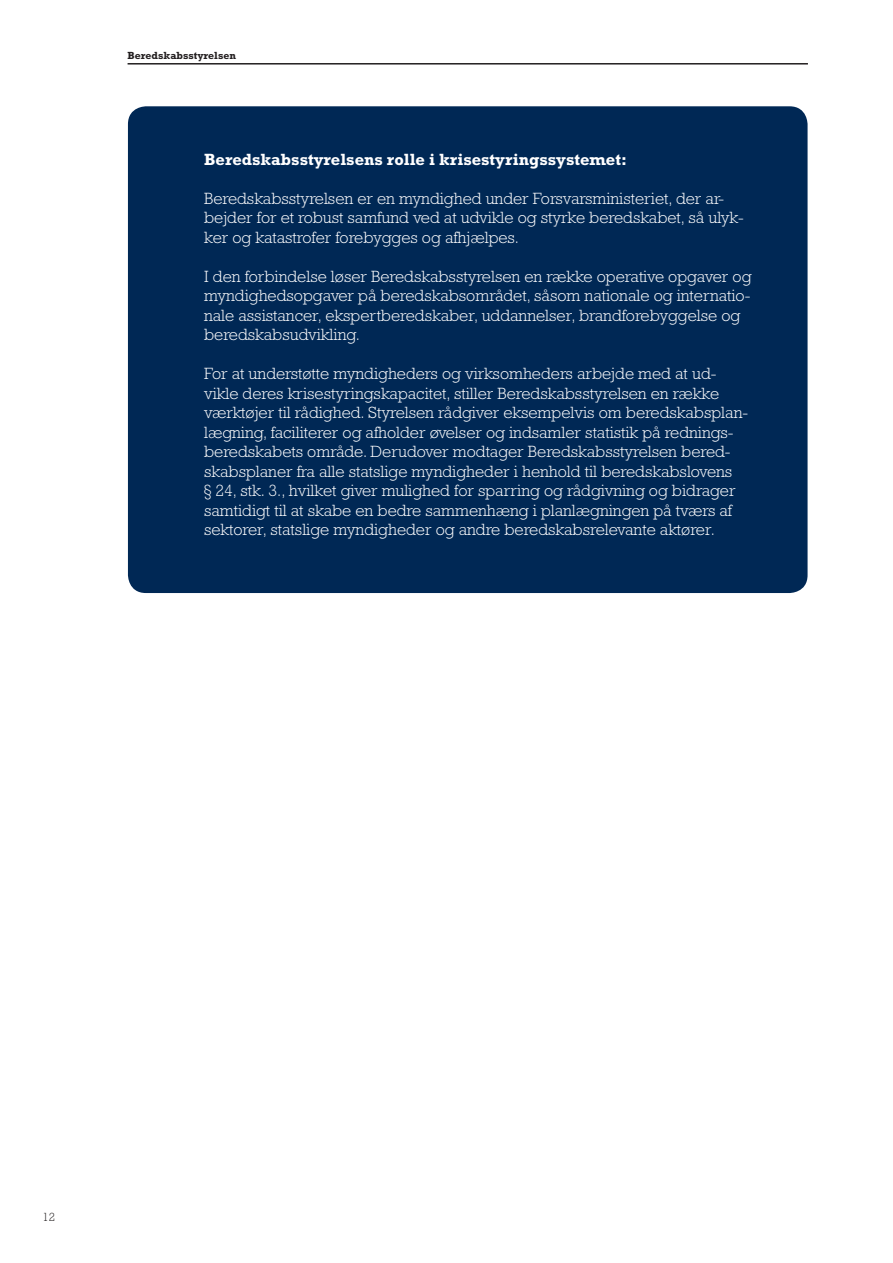
<style>
.page{position:relative;width:893px;height:1263px;background:#fff}
.page>*{position:absolute;margin:0;border:0;box-sizing:border-box;transform-origin:0 0}
.brødtekst_11_13{font:300 16.5px/19.5px "Rockwell Std";color:#fff}
.brødtekst_11_13-2{font:700 16.5px "Rockwell Std";color:#fff}
.t1{font:300 12px "Rockwell Std";color:#231f20}
.t2{font:700 10.5px "Rockwell Std";color:#231f20}
</style>
<div class="page">
<hr style="left:128px;top:63px;width:680px;height:2px;background:#231f20">
<div style="left:128px;top:106px;width:679px;height:487px;background:#002855;border-radius:18px"></div>
<p class="t2" style="left:128px;top:50px;width:110px">Beredskabsstyrelsen</p>
<p class="brødtekst_11_13-2" style="left:204px;top:149px;width:424px">Beredskabsstyrelsens rolle i krisestyringssystemet:</p>
<p class="brødtekst_11_13" style="left:204px;top:188px;width:541px">Beredskabsstyrelsen er en myndighed under Forsvarsministeriet, der ar&shy;bejder for et robust samfund ved at udvikle og styrke beredskabet, så ulyk&shy;ker og katastrofer forebygges og afhjælpes.</p>
<p class="brødtekst_11_13" style="left:204px;top:266px;width:549px">I den forbindelse løser Beredskabsstyrelsen en række operative opgaver og myndighedsopgaver på beredskabsområdet, såsom nationale og internatio&shy;nale assistancer, ekspertberedskaber, uddannelser, brandforebyggelse og beredskabsudvikling.</p>
<p class="brødtekst_11_13" style="left:204px;top:364px;width:545px">For at understøtte myndigheders og virksomheders arbejde med at ud&shy;vikle deres krisestyringskapacitet, stiller Beredskabsstyrelsen en række værktøjer til rådighed. Styrelsen rådgiver eksempelvis om beredskabsplan&shy;lægning, faciliterer og afholder øvelser og indsamler statistik på rednings&shy;beredskabets område. Derudover modtager Beredskabsstyrelsen bered&shy;skabsplaner fra alle statslige myndigheder i henhold til beredskabslovens<br>§ 24, stk. 3., hvilket giver mulighed for sparring og rådgivning og bidrager samtidigt til at skabe en bedre sammenhæng i planlægningen på tværs af sektorer, statslige myndigheder og andre beredskabsrelevante aktører.</p>
<p class="t1" style="left:43px;top:1210px;width:14px">12</p>
</div>
